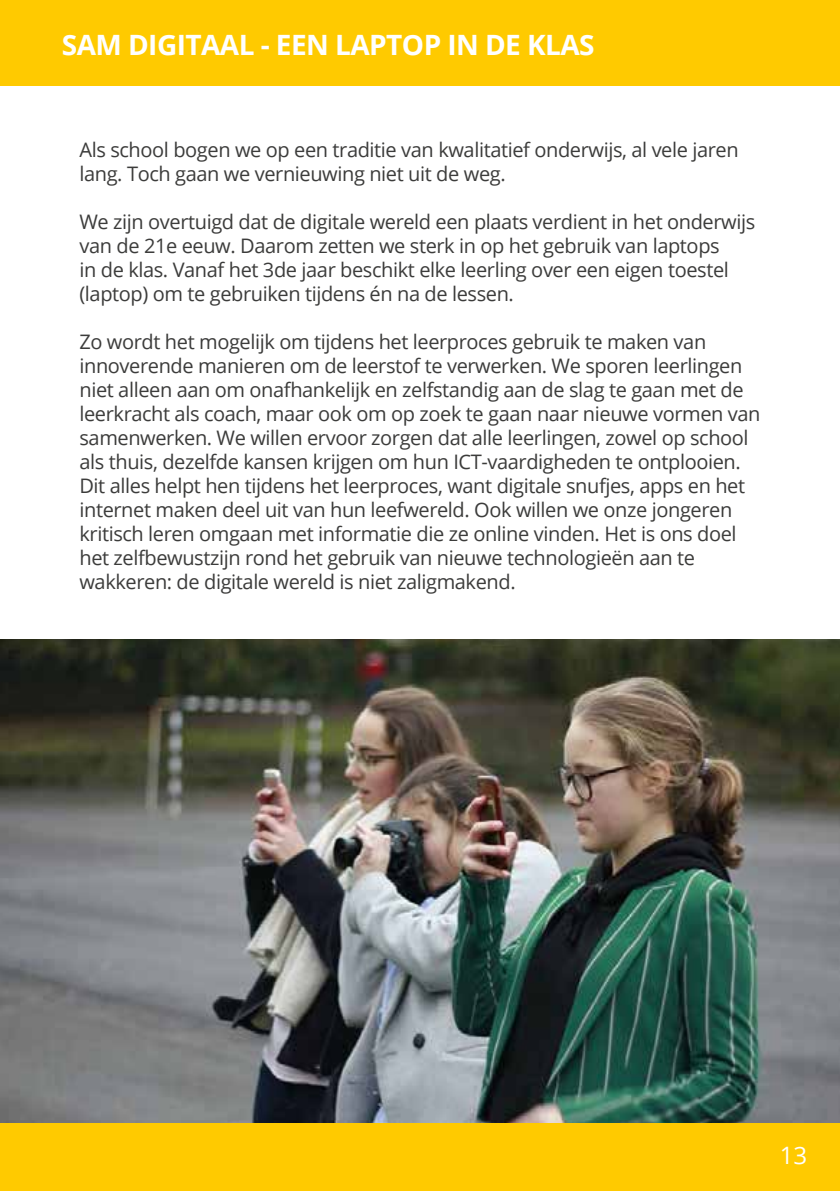
<style>
.page{position:relative;width:840px;height:1191px;background:#fff}
.page>*{position:absolute;margin:0;border:0;box-sizing:border-box;transform-origin:0 0}
.t1{font:700 28px "Open Sans";letter-spacing:-.02em;color:#fff}
.t2{font:24px "Open Sans";color:#fff}
.t3{font:20px/24px "Open Sans";letter-spacing:-.02em;color:#3c3c3b}
</style>
<div class="page">
<div style="left:0;top:1123px;width:839px;height:68px;background:#ffca00"></div>
<div style="left:0;top:0;width:839px;height:85px;background:#ffca00"></div>
<img style="left:0;top:639px;width:839px;height:484px">
<h1 class="t1" style="left:62px;top:26px;width:534px">SAM DIGITAAL - EEN LAPTOP IN DE KLAS</h1>
<p class="t3" style="left:79px;top:137px;width:660px">Als school bogen we op een traditie van kwalitatief onderwijs, al vele jaren lang. Toch gaan we vernieuwing niet uit de weg.</p>
<p class="t3" style="left:79px;top:209px;width:677px">We zijn overtuigd dat de digitale wereld een plaats verdient in het onderwijs van de 21e eeuw. Daarom zetten we sterk in op het gebruik van laptops<br>in de klas. Vanaf het 3de jaar beschikt elke leerling over een eigen toestel (laptop) om te gebruiken tijdens én na de lessen.</p>
<p class="t3" style="left:79px;top:329px;width:682px">Zo wordt het mogelijk om tijdens het leerproces gebruik te maken van innoverende manieren om de leerstof te verwerken. We sporen leerlingen niet alleen aan om onafhankelijk en zelfstandig aan de slag te gaan met de leerkracht als coach, maar ook om op zoek te gaan naar nieuwe vormen van samenwerken. We willen ervoor zorgen dat alle leerlingen, zowel op school als thuis, dezelfde kansen krijgen om hun ICT-vaardigheden te ontplooien.<br>Dit alles helpt hen tijdens het leerproces, want digitale snufjes, apps en het internet maken deel uit van hun leefwereld. Ook willen we onze jongeren kritisch leren omgaan met informatie die ze online vinden. Het is ons doel het zelfbewustzijn rond het gebruik van nieuwe technologieën aan te wakkeren: de digitale wereld is niet zaligmakend.</p>
<p class="t2" style="left:779px;top:1138px;width:29px">13</p>
</div>
